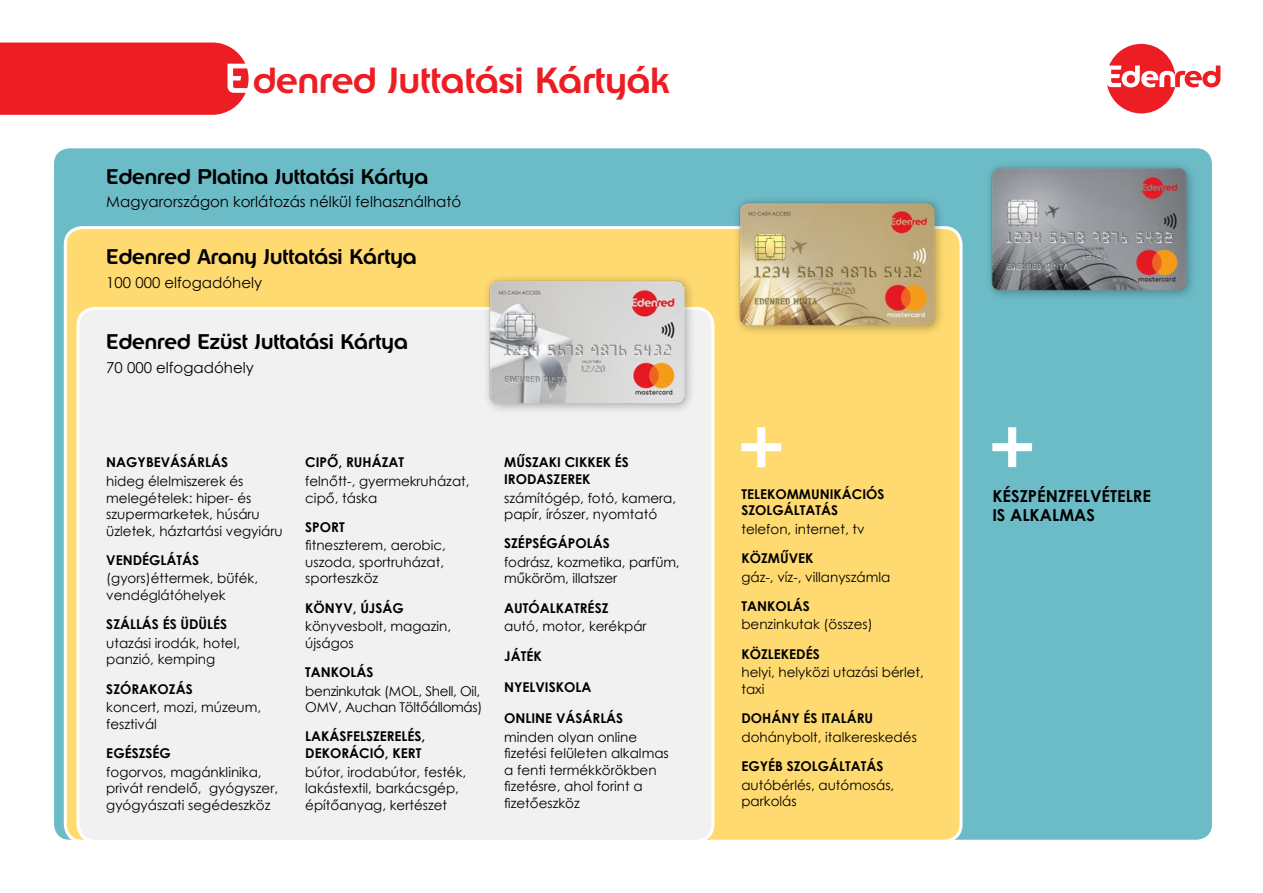
<style>
.page{position:relative;width:1263px;height:893px;background:#fff}
.page>*{position:absolute;margin:0;border:0;box-sizing:border-box;transform-origin:0 0}
.t1{font:500 36px "Edenred";color:#ed1d24}
.t2{font:500 21px "Edenred";color:#000}
.t3{font:700 16.5px/19.5px "Century Gothic";color:#000}
.t4{font:15px "Century Gothic";color:#000}
.t5{font:13.5px/16.5px "Century Gothic";color:#000}
.t6{font:700 13.5px/16.5px "Century Gothic";color:#000}
.t7{font:13.5px/16.5px "Century Gothic";letter-spacing:-.02em;color:#000}
</style>
<div class="page">
<div style="left:53px;top:147px;width:1160px;height:694px;background:#6cbcc8;border-radius:17px"></div>
<div style="left:65px;top:228px;width:896px;height:613px;background:#ffda70;border-radius:17px"></div>
<div style="left:78px;top:308px;width:635px;height:533px;background:#f1f1f2;border-radius:17px"></div>
<div style="left:77px;top:307px;width:637px;height:536px;border:3px solid #fff;border-radius:17px"></div>
<div style="left:0;top:43px;width:249px;height:72px;background:#ed1d24"></div>
<svg style="left:1107px;top:44px;width:113px;height:69px"></svg>
<svg style="left:741px;top:427px;width:40px;height:40px"></svg>
<svg style="left:992px;top:427px;width:40px;height:40px"></svg>
<div style="left:984px;top:160px;width:214px;height:142px;background:#000;opacity:.32"></div>
<img style="left:991px;top:167px;width:196px;height:124px">
<div style="left:732px;top:195px;width:214px;height:141px;background:#000;opacity:.32"></div>
<img style="left:740px;top:202px;width:195px;height:124px">
<div style="left:482px;top:273px;width:214px;height:142px;background:#000;opacity:.32"></div>
<img style="left:489px;top:280px;width:196px;height:124px">
<h1 class="t1" style="left:253px;top:56px;width:418px">denred Juttatási Kártyák</h1>
<h2 class="t2" style="left:106px;top:162px;width:323px">Edenred Platina Juttatási Kártya</h2>
<p class="t4" style="left:106px;top:191px;width:357px">Magyarországon korlátozás nélkül felhasználható</p>
<h2 class="t2" style="left:106px;top:243px;width:312px">Edenred Arany Juttatási Kártya</h2>
<p class="t4" style="left:106px;top:272px;width:157px">100 000 elfogadóhely</p>
<h2 class="t2" style="left:106px;top:328px;width:303px">Edenred Ezüst Juttatási Kártya</h2>
<p class="t4" style="left:106px;top:357px;width:149px">70 000 elfogadóhely</p>
<p class="t6" style="left:106px;top:454px;width:123px">NAGYBEVÁSÁRLÁS</p>
<p class="t5" style="left:106px;top:473px;width:178px">hideg élelmiszerek és melegételek: hiper- és szupermarketek, húsáru üzletek, háztartási vegyiáru</p>
<p class="t6" style="left:106px;top:551px;width:94px">VENDÉGLÁTÁS</p>
<p class="t5" style="left:106px;top:570px;width:153px">(gyors)éttermek, büfék, vendéglátóhelyek</p>
<p class="t6" style="left:106px;top:615px;width:122px">SZÁLLÁS ÉS ÜDÜLÉS</p>
<p class="t5" style="left:106px;top:634px;width:135px">utazási irodák, hotel, panzió, kemping</p>
<p class="t6" style="left:106px;top:680px;width:88px">SZÓRAKOZÁS</p>
<p class="t5" style="left:106px;top:699px;width:156px">koncert, mozi, múzeum, fesztivál</p>
<p class="t6" style="left:106px;top:744px;width:66px">EGÉSZSÉG</p>
<p class="t5" style="left:106px;top:763px;width:173px">fogorvos, magánklinika, privát rendelő, gyógyszer, gyógyászati segédeszköz</p>
<p class="t6" style="left:305px;top:454px;width:100px">CIPŐ, RUHÁZAT</p>
<p class="t5" style="left:305px;top:473px;width:166px">felnőtt-, gyermekruházat, cipő, táska</p>
<p class="t6" style="left:305px;top:518px;width:41px">SPORT</p>
<p class="t5" style="left:305px;top:537px;width:142px">fitneszterem, aerobic, uszoda, sportruházat, sporteszköz</p>
<p class="t6" style="left:305px;top:599px;width:100px">KÖNYV, ÚJSÁG</p>
<p class="t5" style="left:305px;top:618px;width:147px">könyvesbolt, magazin, újságos</p>
<p class="t6" style="left:305px;top:663px;width:70px">TANKOLÁS</p>
<p class="t7" style="left:305px;top:682px;width:179px">benzinkutak (MOL, Shell, Oil,<br>OMV, Auchan Töltőállomás)</p>
<p class="t6" style="left:305px;top:728px;width:122px">LAKÁSFELSZERELÉS,<br>DEKORÁCIÓ, KERT</p>
<p class="t5" style="left:305px;top:763px;width:162px">bútor, irodabútor, festék, lakástextil, barkácsgép, építőanyag, kertészet</p>
<p class="t6" style="left:504px;top:454px;width:126px">MŰSZAKI CIKKEK ÉS<br>IRODASZEREK</p>
<p class="t5" style="left:504px;top:489px;width:173px">számítógép, fotó, kamera, papír, írószer, nyomtató</p>
<p class="t6" style="left:504px;top:534px;width:107px">SZÉPSÉGÁPOLÁS</p>
<p class="t5" style="left:504px;top:554px;width:177px">fodrász, kozmetika, parfüm, műköröm, illatszer</p>
<p class="t6" style="left:504px;top:599px;width:106px">AUTÓALKATRÉSZ</p>
<p class="t5" style="left:504px;top:618px;width:144px">autó, motor, kerékpár</p>
<p class="t6" style="left:504px;top:647px;width:39px">JÁTÉK</p>
<p class="t6" style="left:504px;top:678px;width:89px">NYELVISKOLA</p>
<p class="t6" style="left:504px;top:710px;width:121px">ONLINE VÁSÁRLÁS</p>
<p class="t5" style="left:504px;top:729px;width:166px">minden olyan online fizetési felületen alkalmas a fenti termékkörökben fizetésre, ahol forint a fizetőeszköz</p>
<p class="t6" style="left:741px;top:485px;width:145px">TELEKOMMUNIKÁCIÓS<br>SZOLGÁLTATÁS</p>
<p class="t5" style="left:741px;top:520px;width:125px">telefon, internet, tv</p>
<p class="t6" style="left:741px;top:549px;width:74px">KÖZMŰVEK</p>
<p class="t5" style="left:741px;top:568px;width:150px">gáz-, víz-, villanyszámla</p>
<p class="t6" style="left:741px;top:597px;width:70px">TANKOLÁS</p>
<p class="t5" style="left:741px;top:616px;width:133px">benzinkutak (összes)</p>
<p class="t6" style="left:741px;top:645px;width:80px">KÖZLEKEDÉS</p>
<p class="t5" style="left:741px;top:664px;width:184px">helyi, helyközi utazási bérlet, taxi</p>
<p class="t6" style="left:741px;top:709px;width:133px">DOHÁNY ÉS ITALÁRU</p>
<p class="t5" style="left:741px;top:728px;width:177px">dohánybolt, italkereskedés</p>
<p class="t6" style="left:741px;top:757px;width:144px">EGYÉB SZOLGÁLTATÁS</p>
<p class="t5" style="left:741px;top:776px;width:154px">autóbérlés, autómosás, parkolás</p>
<p class="t3" style="left:992px;top:485px;width:160px">KÉSZPÉNZFELVÉTELRE<br>IS ALKALMAS</p>
</div>
